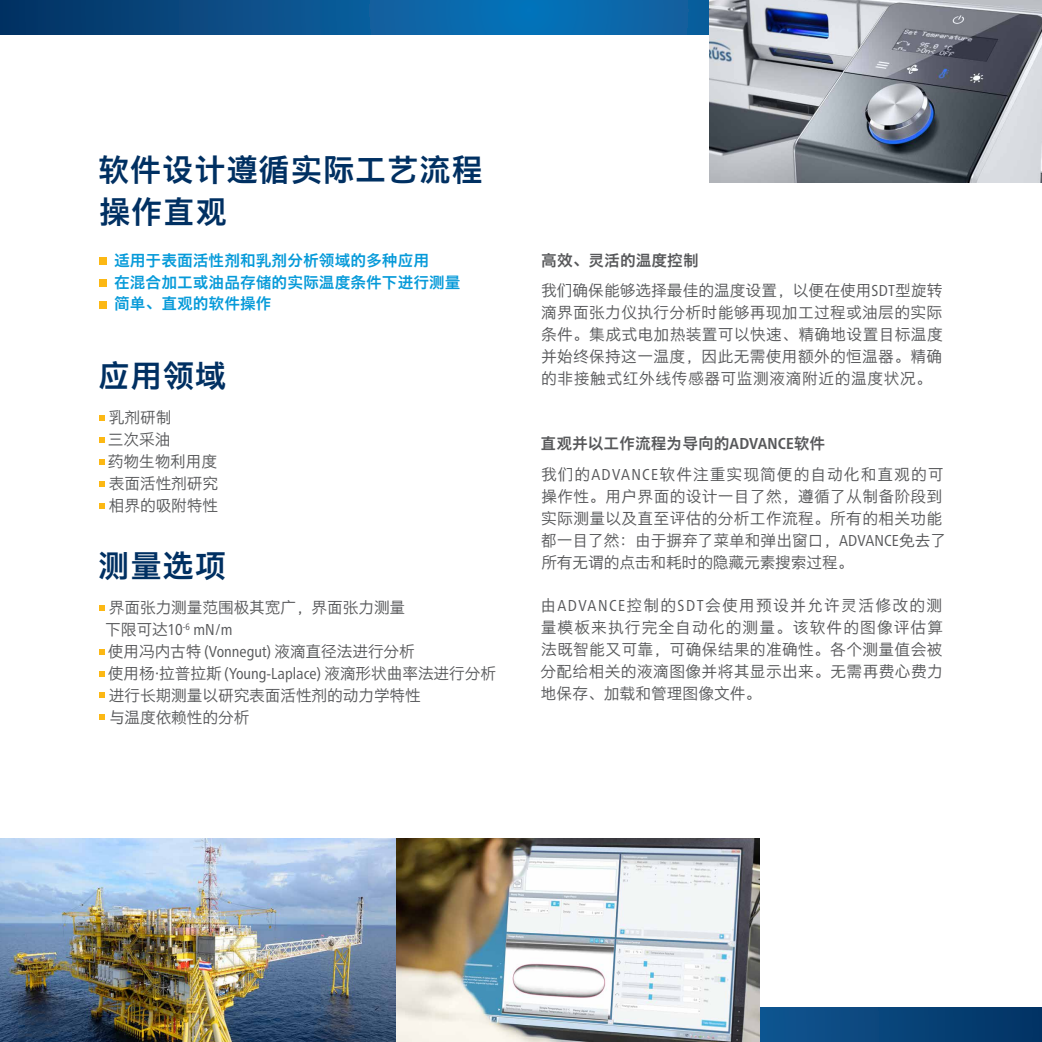
<style>
.page{position:relative;width:1042px;height:1042px;background:#fff}
.page>*{position:absolute;margin:0;border:0;box-sizing:border-box;transform-origin:0 0}
.t1{font:31.5px/42px "Xin Gothic W7 S";letter-spacing:.02em;color:#003062}
.t2{font:15.75px/21.9px "Xin Gothic W4 S";color:#57585a}
.t3{font:15.75px/21.9px "Xin Gothic W4 S";letter-spacing:.02em;color:#57585a}
.t4{font:15.75px/21.9px "Xin Gothic W7 S";color:#069ad9}
.t5{font:15.75px "Xin Gothic W7 S";color:#57585a}
.t6{font:condensed 15.75px "Frutiger Neue LT Pro";color:#57585a}
.s1{font-family:"Xin Gothic W4 S";font-stretch:normal}
.s2{font-family:"Frutiger Neue LT Pro";font-stretch:condensed}
.s3{font-family:"Frutiger Neue LT Pro";font-weight:700;font-stretch:condensed}
</style>
<div class="page">
<svg style="left:1px;top:0;width:708px;height:35px;background:#095793"></svg>
<svg style="left:759px;top:1007px;width:283px;height:35px;background:#09447a"></svg>
<div style="left:99px;top:257px;width:8px;height:8px;background:#fcb814"></div>
<div style="left:99px;top:279px;width:8px;height:8px;background:#fcb814"></div>
<div style="left:99px;top:300px;width:8px;height:8px;background:#fcb814"></div>
<svg style="left:99px;top:415px;width:5px;height:6px"></svg>
<svg style="left:99px;top:437px;width:5px;height:5px"></svg>
<svg style="left:99px;top:459px;width:5px;height:5px"></svg>
<svg style="left:99px;top:481px;width:5px;height:5px"></svg>
<svg style="left:99px;top:503px;width:5px;height:5px"></svg>
<img style="left:1px;top:838px;width:758px;height:204px">
<img style="left:0;top:837px;width:1px;height:205px">
<img style="left:709px;top:0;width:333px;height:182px">
<img style="left:0;top:0;width:1px;height:182px">
<svg style="left:99px;top:605px;width:5px;height:5px"></svg>
<svg style="left:99px;top:649px;width:5px;height:5px"></svg>
<svg style="left:99px;top:671px;width:5px;height:5px"></svg>
<svg style="left:99px;top:693px;width:5px;height:5px"></svg>
<svg style="left:99px;top:714px;width:5px;height:6px"></svg>
<h1 class="t1" style="left:98px;top:149px;width:386px">软件设计遵循实际工艺流程操作直观</h1>
<p class="t4" style="left:114px;top:249px;width:348px">适用于表面活性剂和乳剂分析领域的多种应用<br>在混合加工或油品存储的实际温度条件下进行测量简单、直观的软件操作</p>
<h1 class="t1" style="left:98px;top:355px;width:129px">应用领域</h1>
<p class="t2" style="left:108px;top:407px;width:112px">乳剂研制<br>三次采油<br>药物生物利用度表面活性剂研究相界的吸附特性</p>
<h1 class="t1" style="left:98px;top:544px;width:129px">测量选项</h1>
<p class="t2" style="left:109px;top:597px;width:298px">界面张力测量范围极其宽广，界面张力测量</p>
<p class="t6" style="left:105px;top:620px;width:129px"><span class="s1">下限可达</span>10<sup>-6</sup> mN/m</p>
<p class="t2" style="left:108px;top:640px;width:390px">使用冯内古特 <span class="s2">(Vonnegut)</span> 液滴直径法进行分析<br>使用杨·拉普拉斯 <span class="s2">(Young-Laplace)</span> 液滴形状曲率法进行分析进行长期测量以研究表面活性剂的动力学特性<br>与温度依赖性的分析</p>
<p class="t5" style="left:541px;top:250px;width:159px">高效、灵活的温度控制</p>
<p class="t2" style="left:541px;top:280px;width:403px;text-align:justify">我们确保能够选择最佳的温度设置，以便在使用<span class="s2">SDT</span>型旋转滴界面张力仪执行分析时能够再现加工过程或油层的实际条件。集成式电加热装置可以快速、精确地设置目标温度并始终保持这一温度，因此无需使用额外的恒温器。精确的非接触式红外线传感器可监测液滴附近的温度状况。</p>
<p class="t5" style="left:540px;top:434px;width:286px">直观并以工作流程为导向的<span class="s3">ADVANCE</span>软件</p>
<p class="t3" style="left:541px;top:464px;width:407px">我们的<span class="s2">ADVANCE</span>软件注重实现简便的自动化和直观的可操作性。用户界面的设计一目了然，遵循了从制备阶段到实际测量以及直至评估的分析工作流程。所有的相关功能都一目了然：由于摒弃了菜单和弹出窗口，<span class="s2">ADVANCE</span>免去了所有无谓的点击和耗时的隐藏元素搜索过程。</p>
<p class="t2" style="left:540px;top:595px;width:404px;text-align:justify">由<span class="s2">ADVANCE</span>控制的<span class="s2">SDT</span>会使用预设并允许灵活修改的测量模板来执行完全自动化的测量。该软件的图像评估算法既智能又可靠，可确保结果的准确性。各个测量值会被分配给相关的液滴图像并将其显示出来。无需再费心费力地保存、加载和管理图像文件。</p>
</div>
